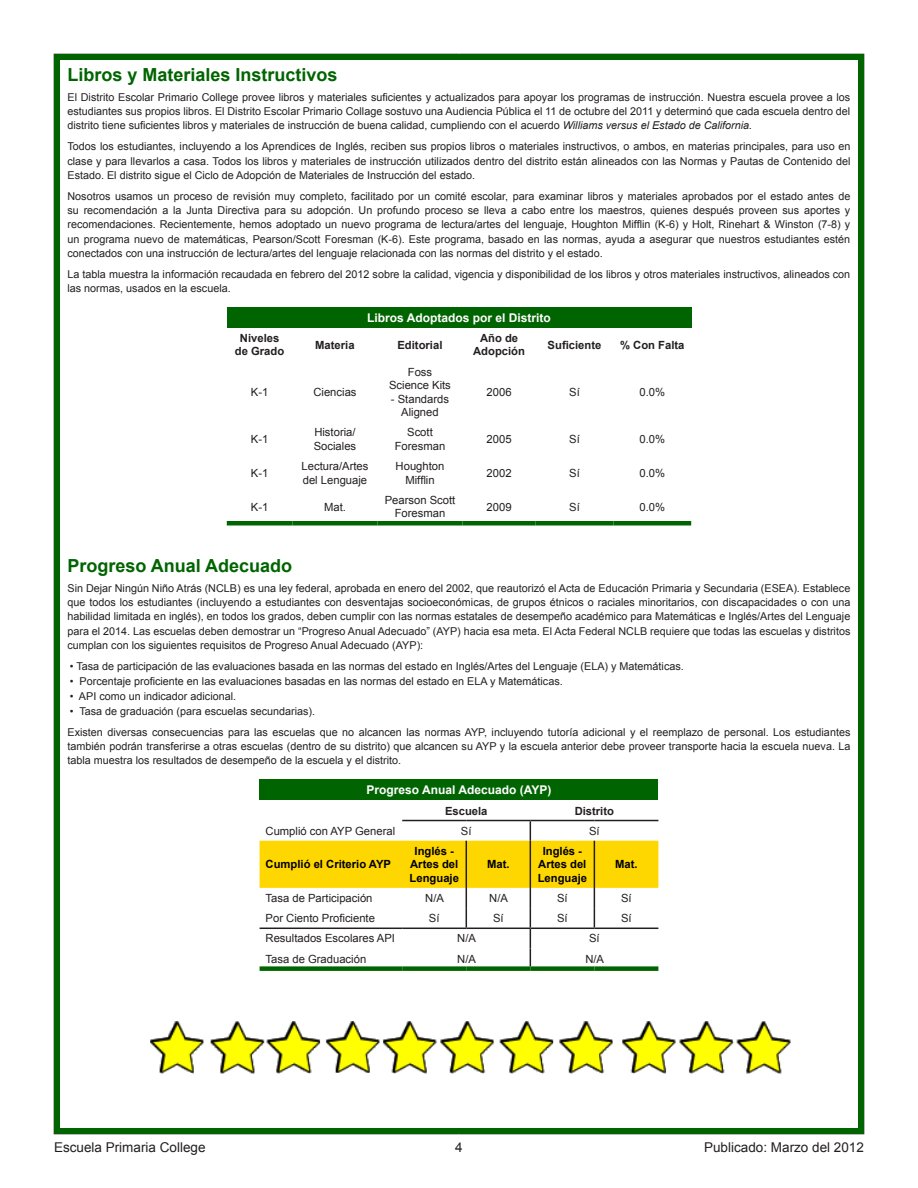
<style>
.page{position:relative;width:918px;height:1188px;background:#fff}
.page>*{position:absolute;margin:0;border:0;box-sizing:border-box;transform-origin:0 0}
.Element_Header{font:700 18px "Arial";color:#006400}
.t1{font:13.5px "Arial";color:#231f20}
.t2{font:700 12px "Arial";color:#fff}
.t3{font:11.25px/13.5px "Arial";color:#231f20;text-align:center}
.t4{font:700 11.25px/13.5px "Arial";color:#231f20;text-align:center}
.t5{font:700 11.25px/13.5px "Arial";color:#000;text-align:center}
.Body_Text_-_Left_Jus{font:10.8px/14.2px "Arial";color:#231f20;text-align:justify}
.Bullets_-_Cell_Inden{font:10.8px "Arial";color:#231f20}
.s1{font-style:italic}
</style>
<div class="page">
<div style="left:54px;top:54px;width:810px;height:1080px;border:6px solid #006400"></div>
<img style="left:150px;top:1021px;width:641px;height:52px">
<div style="left:227px;top:307px;width:464px;height:21px;background:#006400"></div>
<div style="left:227px;top:521px;width:65px;height:5px;background:#006400"></div>
<div style="left:292px;top:521px;width:85px;height:5px;background:#006400"></div>
<div style="left:377px;top:521px;width:85px;height:5px;background:#006400"></div>
<div style="left:462px;top:521px;width:74px;height:5px;background:#006400"></div>
<div style="left:536px;top:521px;width:77px;height:5px;background:#006400"></div>
<div style="left:613px;top:521px;width:78px;height:5px;background:#006400"></div>
<div style="left:260px;top:780px;width:398px;height:20px;background:#006400"></div>
<hr style="left:530px;top:820px;width:64px;height:1px;background:#231f20">
<hr style="left:594px;top:820px;width:64px;height:1px;background:#231f20">
<hr style="left:402px;top:820px;width:64px;height:1px;background:#231f20">
<hr style="left:466px;top:820px;width:64px;height:1px;background:#231f20">
<svg style="left:260px;top:821px;width:398px;height:145px"></svg>
<div style="left:260px;top:966px;width:142px;height:5px;background:#006400"></div>
<div style="left:402px;top:966px;width:64px;height:5px;background:#006400"></div>
<div style="left:466px;top:966px;width:64px;height:5px;background:#006400"></div>
<div style="left:530px;top:966px;width:64px;height:5px;background:#006400"></div>
<div style="left:594px;top:966px;width:64px;height:5px;background:#006400"></div>
<p class="Element_Header" style="left:68px;top:62px;width:272px">Libros y Materiales Instructivos</p>
<p class="Body_Text_-_Left_Jus" style="left:68px;top:90px;width:784px">El Distrito Escolar Primario College provee libros y materiales suficientes y actualizados para apoyar los programas de instrucción. Nuestra escuela provee a los estudiantes sus propios libros. El Distrito Escolar Primario Collage sostuvo una Audiencia Pública el 11 de octubre del 2011 y determinó que cada escuela dentro del distrito tiene suficientes libros y materiales de instrucción de buena calidad, cumpliendo con el acuerdo <span class="s1">Williams versus el Estado de California.</span></p>
<p class="Body_Text_-_Left_Jus" style="left:68px;top:140px;width:784px">Todos los estudiantes, incluyendo a los Aprendices de Inglés, reciben sus propios libros o materiales instructivos, o ambos, en materias principales, para uso en clase y para llevarlos a casa. Todos los libros y materiales de instrucción utilizados dentro del distrito están alineados con las Normas y Pautas de Contenido del Estado. El distrito sigue el Ciclo de Adopción de Materiales de Instrucción del estado.</p>
<p class="Body_Text_-_Left_Jus" style="left:68px;top:189px;width:784px">Nosotros usamos un proceso de revisión muy completo, facilitado por un comité escolar, para examinar libros y materiales aprobados por el estado antes de su recomendación a la Junta Directiva para su adopción. Un profundo proceso se lleva a cabo entre los maestros, quienes después proveen sus aportes y recomendaciones. Recientemente, hemos adoptado un nuevo programa de lectura/artes del lenguaje, Houghton Mifflin (K-6) y Holt, Rinehart &amp; Winston (7-8) y un programa nuevo de matemáticas, Pearson/Scott Foresman (K-6). Este programa, basado en las normas, ayuda a asegurar que nuestros estudiantes estén conectados con una instrucción de lectura/artes del lenguaje relacionada con las normas del distrito y el estado.</p>
<p class="Body_Text_-_Left_Jus" style="left:68px;top:267px;width:784px">La tabla muestra la información recaudada en febrero del 2012 sobre la calidad, vigencia y disponibilidad de los libros y otros materiales instructivos, alineados con las normas, usados en la escuela.</p>
<p class="t2" style="left:367px;top:310px;width:185px">Libros Adoptados por el Distrito</p>
<p class="t4" style="left:235px;top:332px;width:51px">Niveles de Grado</p>
<p class="t4" style="left:315px;top:338px;width:41px">Materia</p>
<p class="t4" style="left:397px;top:338px;width:47px">Editorial</p>
<p class="t4" style="left:473px;top:332px;width:53px">Año de<br>Adopción</p>
<p class="t4" style="left:548px;top:338px;width:55px">Suficiente</p>
<p class="t4" style="left:620px;top:338px;width:66px">% Con Falta</p>
<p class="t3" style="left:251px;top:385px;width:19px">K-1</p>
<p class="t3" style="left:313px;top:385px;width:45px">Ciencias</p>
<p class="t3" style="left:389px;top:365px;width:63px">Foss<br>Science Kits</p>
<p class="t3" style="left:391px;top:392px;width:60px">- Standards<br>Aligned</p>
<p class="t3" style="left:487px;top:385px;width:27px">2006</p>
<p class="t3" style="left:569px;top:385px;width:12px">Sí</p>
<p class="t3" style="left:640px;top:385px;width:27px">0.0%</p>
<p class="t3" style="left:251px;top:433px;width:19px">K-1</p>
<p class="t3" style="left:314px;top:426px;width:44px;text-align:left">Historia/<br>Sociales</p>
<p class="t3" style="left:395px;top:426px;width:52px">Scott<br>Foresman</p>
<p class="t3" style="left:487px;top:433px;width:27px">2005</p>
<p class="t3" style="left:569px;top:433px;width:12px">Sí</p>
<p class="t3" style="left:640px;top:433px;width:27px">0.0%</p>
<p class="t3" style="left:251px;top:466px;width:19px">K-1</p>
<p class="t3" style="left:302px;top:459px;width:68px;text-align:left">Lectura/Artes del Lenguaje</p>
<p class="t3" style="left:396px;top:459px;width:50px">Houghton<br>Mifflin</p>
<p class="t3" style="left:487px;top:466px;width:27px">2002</p>
<p class="t3" style="left:569px;top:466px;width:12px">Sí</p>
<p class="t3" style="left:640px;top:466px;width:27px">0.0%</p>
<p class="t3" style="left:251px;top:500px;width:19px">K-1</p>
<p class="t3" style="left:324px;top:500px;width:23px">Mat.</p>
<p class="t3" style="left:385px;top:493px;width:72px">Pearson Scott<br>Foresman</p>
<p class="t3" style="left:487px;top:500px;width:27px">2009</p>
<p class="t3" style="left:569px;top:500px;width:12px">Sí</p>
<p class="t3" style="left:640px;top:500px;width:27px">0.0%</p>
<p class="Element_Header" style="left:68px;top:553px;width:226px">Progreso Anual Adecuado</p>
<p class="Body_Text_-_Left_Jus" style="left:68px;top:581px;width:784px">Sin Dejar Ningún Niño Atrás (NCLB) es una ley federal, aprobada en enero del 2002, que reautorizó el Acta de Educación Primaria y Secundaria (ESEA). Establece que todos los estudiantes (incluyendo a estudiantes con desventajas socioeconómicas, de grupos étnicos o raciales minoritarios, con discapacidades o con una habilidad limitada en inglés), en todos los grados, deben cumplir con las normas estatales de desempeño académico para Matemáticas e Inglés/Artes del Lenguaje para el 2014. Las escuelas deben demostrar un “Progreso Anual Adecuado” (AYP) hacia esa meta. El Acta Federal NCLB requiere que todas las escuelas y distritos cumplan con los siguientes requisitos de Progreso Anual Adecuado (AYP):</p>
<p class="Bullets_-_Cell_Inden" style="left:70px;top:659px;width:616px">• Tasa de participación de las evaluaciones basada en las normas del estado en Inglés/Artes del Lenguaje (ELA) y Matemáticas.</p>
<p class="Bullets_-_Cell_Inden" style="left:70px;top:674px;width:495px">• Porcentaje proficiente en las evaluaciones basadas en las normas del estado en ELA y Matemáticas.</p>
<p class="Bullets_-_Cell_Inden" style="left:70px;top:689px;width:168px">• API como un indicador adicional.</p>
<p class="Bullets_-_Cell_Inden" style="left:70px;top:704px;width:247px">• Tasa de graduación (para escuelas secundarias).</p>
<p class="Body_Text_-_Left_Jus" style="left:68px;top:725px;width:784px">Existen diversas consecuencias para las escuelas que no alcancen las normas AYP, incluyendo tutoría adicional y el reemplazo de personal. Los estudiantes también podrán transferirse a otras escuelas (dentro de su distrito) que alcancen su AYP y la escuela anterior debe proveer transporte hacia la escuela nueva. La tabla muestra los resultados de desempeño de la escuela y el distrito.</p>
<p class="t2" style="left:367px;top:782px;width:186px">Progreso Anual Adecuado (AYP)</p>
<p class="t4" style="left:445px;top:804px;width:44px">Escuela</p>
<p class="t4" style="left:575px;top:804px;width:41px">Distrito</p>
<p class="t3" style="left:266px;top:824px;width:131px">Cumplió con AYP General</p>
<p class="t3" style="left:461px;top:824px;width:12px">Sí</p>
<p class="t3" style="left:589px;top:824px;width:12px">Sí</p>
<p class="t5" style="left:266px;top:858px;width:127px">Cumplió el Criterio AYP</p>
<p class="t5" style="left:410px;top:845px;width:51px">Inglés -<br>Artes del<br>Lenguaje</p>
<p class="t5" style="left:538px;top:845px;width:51px">Inglés -<br>Artes del<br>Lenguaje</p>
<p class="t5" style="left:487px;top:858px;width:24px">Mat.</p>
<p class="t5" style="left:615px;top:858px;width:24px">Mat.</p>
<p class="t3" style="left:266px;top:892px;width:108px">Tasa de Participación</p>
<p class="t3" style="left:425px;top:892px;width:20px">N/A</p>
<p class="t3" style="left:489px;top:892px;width:20px">N/A</p>
<p class="t3" style="left:557px;top:892px;width:12px">Sí</p>
<p class="t3" style="left:621px;top:892px;width:12px">Sí</p>
<p class="t3" style="left:266px;top:912px;width:111px">Por Ciento Proficiente</p>
<p class="t3" style="left:429px;top:912px;width:12px">Sí</p>
<p class="t3" style="left:493px;top:912px;width:12px">Sí</p>
<p class="t3" style="left:557px;top:912px;width:12px">Sí</p>
<p class="t3" style="left:621px;top:912px;width:12px">Sí</p>
<p class="t3" style="left:266px;top:932px;width:131px">Resultados Escolares API</p>
<p class="t3" style="left:457px;top:932px;width:20px">N/A</p>
<p class="t3" style="left:589px;top:932px;width:12px">Sí</p>
<p class="t3" style="left:266px;top:952px;width:102px">Tasa de Graduación</p>
<p class="t3" style="left:457px;top:952px;width:20px">N/A</p>
<p class="t3" style="left:585px;top:952px;width:20px">N/A</p>
<p class="t1" style="left:54px;top:1138px;width:153px">Escuela Primaria College</p>
<p class="t1" style="left:455px;top:1138px;width:9px">4</p>
<p class="t1" style="left:704px;top:1138px;width:161px">Publicado: Marzo del 2012</p>
</div>
